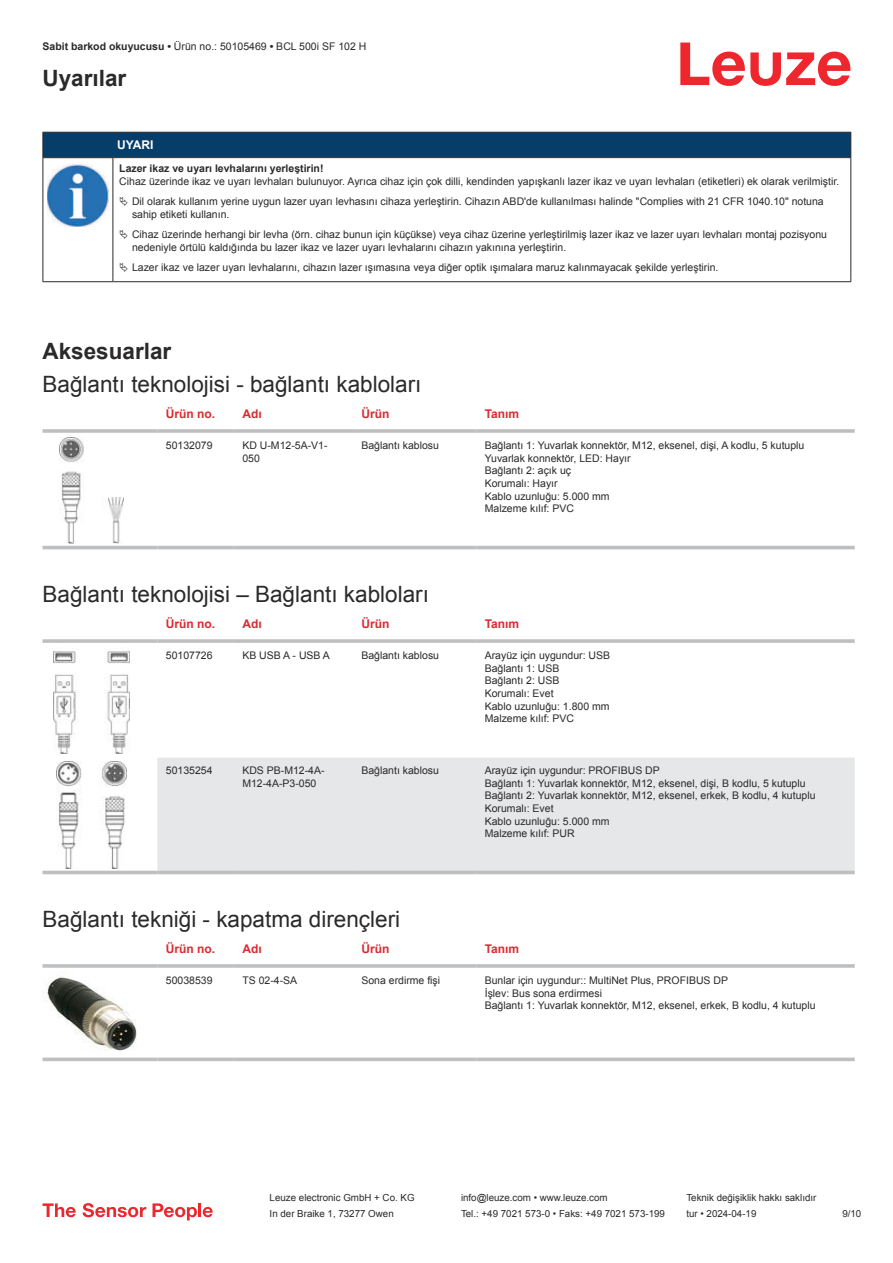
<style>
.page{position:relative;width:893px;height:1263px;background:#fff}
.page>*{position:absolute;margin:0;border:0;box-sizing:border-box;transform-origin:0 0}
.t1{font:22.5px "Arial";color:#2b292a}
.t2{font:700 22.5px "Arial";color:#2b292a}
.t3{font:700 12px "Arial";color:#db2a30}
.t4{font:700 12px "Arial";color:#fff}
.t5{font:10.5px/12.6px "Arial";color:#2b292a}
.t6{font:700 10.5px "Arial";color:#2b292a}
.t7{font:9.75px "Arial";color:#2b292a}
.s1{font-weight:700}
</style>
<div class="page">
<svg style="left:680px;top:43px;width:170px;height:43px"></svg>
<svg style="left:43px;top:543px;width:812px;height:7px"></svg>
<hr style="left:43px;top:429px;width:114px;height:4px;background:#c3c5c7">
<svg style="left:157px;top:429px;width:77px;height:4px"></svg>
<hr style="left:234px;top:429px;width:119px;height:4px;background:#c4c6c7">
<hr style="left:353px;top:429px;width:123px;height:4px;background:#c3c5c7">
<svg style="left:476px;top:429px;width:379px;height:4px;background:#c3c5c7"></svg>
<hr style="left:43px;top:546px;width:114px;height:3px;background:#bdbfc1">
<hr style="left:157px;top:546px;width:77px;height:3px;background:#bdbfc1">
<hr style="left:234px;top:546px;width:119px;height:3px;background:#bdbfc1">
<hr style="left:353px;top:546px;width:123px;height:3px;background:#bdbfc1">
<hr style="left:476px;top:546px;width:379px;height:3px;background:#bdbfc1">
<img style="left:59px;top:437px;width:65px;height:106px">
<svg style="left:43px;top:753px;width:812px;height:122px"></svg>
<div style="left:157px;top:758px;width:698px;height:113px;background:#e6e7e9"></div>
<svg style="left:43px;top:639px;width:114px;height:4px"></svg>
<hr style="left:157px;top:639px;width:77px;height:4px;background:#c7c8ca">
<hr style="left:234px;top:639px;width:119px;height:4px;background:#bdbfc1">
<svg style="left:353px;top:639px;width:123px;height:4px"></svg>
<hr style="left:476px;top:639px;width:379px;height:4px;background:#c7c8ca">
<hr style="left:43px;top:871px;width:114px;height:3px;background:#bdbfc1">
<hr style="left:157px;top:871px;width:77px;height:3px;background:#bdbfc1">
<hr style="left:234px;top:871px;width:119px;height:3px;background:#bdbfc1">
<hr style="left:353px;top:871px;width:123px;height:3px;background:#bdbfc1">
<hr style="left:476px;top:871px;width:379px;height:3px;background:#bdbfc1">
<img style="left:53px;top:651px;width:77px;height:102px">
<img style="left:56px;top:762px;width:70px;height:106px">
<svg style="left:43px;top:971px;width:811px;height:91px"></svg>
<hr style="left:43px;top:964px;width:114px;height:4px;background:#bdbfc1">
<hr style="left:157px;top:964px;width:77px;height:4px;background:#c7c9ca">
<hr style="left:234px;top:964px;width:119px;height:4px;background:#bdbfc1">
<hr style="left:353px;top:964px;width:123px;height:4px;background:#bdbfc1">
<hr style="left:476px;top:964px;width:379px;height:4px;background:#c7c9ca">
<svg style="left:43px;top:1057px;width:114px;height:4px"></svg>
<svg style="left:157px;top:1057px;width:77px;height:4px"></svg>
<svg style="left:234px;top:1057px;width:119px;height:4px"></svg>
<svg style="left:353px;top:1057px;width:123px;height:4px"></svg>
<svg style="left:476px;top:1057px;width:379px;height:4px;background:#c6c8ca"></svg>
<img style="left:43px;top:972px;width:97px;height:83px">
<svg style="left:43px;top:1203px;width:33px;height:14px"></svg>
<svg style="left:83px;top:1203px;width:63px;height:14px"></svg>
<svg style="left:153px;top:1203px;width:44px;height:17px"></svg>
<hr style="left:198px;top:1203px;width:3px;height:14px;background:#ed272d">
<svg style="left:203px;top:1207px;width:10px;height:10px"></svg>
<svg style="left:44px;top:158px;width:806px;height:123px"></svg>
<div style="left:43px;top:132px;width:808px;height:26px;background:#063d69"></div>
<hr style="left:113px;top:157px;width:738px;height:1px;background:#2b292a">
<hr style="left:43px;top:158px;width:1px;height:119px;background:#2b292a">
<hr style="left:113px;top:158px;width:1px;height:119px;background:#2b292a">
<hr style="left:850px;top:158px;width:1px;height:119px;background:#2b292a">
<hr style="left:43px;top:281px;width:70px;height:1px;background:#2b292a">
<hr style="left:113px;top:281px;width:738px;height:1px;background:#2b292a">
<img style="left:47px;top:164px;width:61px;height:63px">
<svg style="left:115px;top:159px;width:734px;height:119px"></svg>
<svg style="left:120px;top:197px;width:8px;height:9px"></svg>
<svg style="left:120px;top:230px;width:8px;height:9px"></svg>
<svg style="left:120px;top:263px;width:8px;height:9px"></svg>
<p class="t5" style="left:43px;top:41px;width:325px"><span class="s1">Sabit barkod okuyucusu •</span> Ürün no.: 50105469 <span class="s1">•</span> BCL 500i SF 102 H</p>
<h1 class="t2" style="left:43px;top:63px;width:85px">Uyarılar</h1>
<p class="t4" style="left:117px;top:140px;width:38px">UYARI</p>
<p class="t6" style="left:119px;top:161px;width:206px">Lazer ikaz ve uyarı levhalarını yerleştirin!</p>
<p class="t5" style="left:119px;top:171px;width:721px;line-height:20.2px;text-align:center">Cihaz üzerinde ikaz ve uyarı levhaları bulunuyor. Ayrıca cihaz için çok dilli, kendinden yapışkanlı lazer ikaz ve uyarı levhaları (etiketleri) ek olarak verilmiştir.<br>Dil olarak kullanım yerine uygun lazer uyarı levhasını cihaza yerleştirin. Cihazın ABD'de kullanılması halinde "Complies with 21 CFR 1040.10" notuna</p>
<p class="t5" style="left:132px;top:204px;width:696px;line-height:20.2px">sahip etiketi kullanın.<br>Cihaz üzerinde herhangi bir levha (örn. cihaz bunun için küçükse) veya cihaz üzerine yerleştirilmiş lazer ikaz ve lazer uyarı levhaları montaj pozisyonu</p>
<p class="t5" style="left:132px;top:237px;width:588px;line-height:20.2px">nedeniyle örtülü kaldığında bu lazer ikaz ve lazer uyarı levhalarını cihazın yakınına yerleştirin.<br>Lazer ikaz ve lazer uyarı levhalarını, cihazın lazer ışımasına veya diğer optik ışımalara maruz kalınmayacak şekilde yerleştirin.</p>
<h1 class="t2" style="left:43px;top:342px;width:130px">Aksesuarlar</h1>
<h1 class="t1" style="left:43px;top:369px;width:380px">Bağlantı teknolojisi - bağlantı kabloları</h1>
<p class="t3" style="left:166px;top:406px;width:51px">Ürün no.</p>
<p class="t3" style="left:242px;top:406px;width:21px">Adı</p>
<p class="t3" style="left:361px;top:410px;width:29px">Ürün</p>
<p class="t3" style="left:485px;top:406px;width:36px">Tanım</p>
<p class="t5" style="left:166px;top:440px;width:48px">50132079</p>
<p class="t5" style="left:242px;top:440px;width:87px">KD U-M12-5A-V1-<br>050</p>
<p class="t5" style="left:361px;top:439px;width:79px">Bağlantı kablosu</p>
<p class="t5" style="left:485px;top:439px;width:321px">Bağlantı 1: Yuvarlak konnektör, M12, eksenel, dişi, A kodlu, 5 kutuplu<br>Yuvarlak konnektör, LED: Hayır<br>Bağlantı 2: açık uç<br>Korumalı: Hayır<br>Kablo uzunluğu: 5.000 mm<br>Malzeme kılıf: PVC</p>
<h1 class="t1" style="left:43px;top:579px;width:388px">Bağlantı teknolojisi – Bağlantı kabloları</h1>
<p class="t3" style="left:166px;top:616px;width:51px">Ürün no.</p>
<p class="t3" style="left:242px;top:616px;width:21px">Adı</p>
<p class="t3" style="left:361px;top:620px;width:29px">Ürün</p>
<p class="t3" style="left:485px;top:616px;width:36px">Tanım</p>
<p class="t5" style="left:166px;top:650px;width:48px">50107726</p>
<p class="t5" style="left:242px;top:650px;width:89px">KB USB A - USB A</p>
<p class="t5" style="left:361px;top:649px;width:79px">Bağlantı kablosu</p>
<p class="t5" style="left:485px;top:649px;width:127px">Arayüz için uygundur: USB<br>Bağlantı 1: USB<br>Bağlantı 2: USB<br>Korumalı: Evet<br>Kablo uzunluğu: 1.800 mm<br>Malzeme kılıf: PVC</p>
<p class="t5" style="left:166px;top:765px;width:48px">50135254</p>
<p class="t5" style="left:242px;top:765px;width:84px">KDS PB-M12-4A-<br>M12-4A-P3-050</p>
<p class="t5" style="left:361px;top:764px;width:79px">Bağlantı kablosu</p>
<p class="t5" style="left:485px;top:764px;width:332px">Arayüz için uygundur: PROFIBUS DP<br>Bağlantı 1: Yuvarlak konnektör, M12, eksenel, dişi, B kodlu, 5 kutuplu Bağlantı 2: Yuvarlak konnektör, M12, eksenel, erkek, B kodlu, 4 kutuplu Korumalı: Evet<br>Kablo uzunluğu: 5.000 mm<br>Malzeme kılıf: PUR</p>
<h1 class="t1" style="left:43px;top:904px;width:359px">Bağlantı tekniği - kapatma dirençleri</h1>
<p class="t3" style="left:166px;top:941px;width:51px">Ürün no.</p>
<p class="t3" style="left:242px;top:941px;width:21px">Adı</p>
<p class="t3" style="left:361px;top:944px;width:29px">Ürün</p>
<p class="t3" style="left:485px;top:941px;width:36px">Tanım</p>
<p class="t5" style="left:166px;top:975px;width:48px">50038539</p>
<p class="t5" style="left:242px;top:975px;width:56px">TS 02-4-SA</p>
<p class="t5" style="left:361px;top:974px;width:80px">Sona erdirme fişi</p>
<p class="t5" style="left:485px;top:974px;width:332px">Bunlar için uygundur:: MultiNet Plus, PROFIBUS DP<br>İşlev: Bus sona erdirmesi<br>Bağlantı 1: Yuvarlak konnektör, M12, eksenel, erkek, B kodlu, 4 kutuplu</p>
<p class="t7" style="left:270px;top:1191px;width:146px">Leuze electronic GmbH + Co. KG</p>
<p class="t7" style="left:461px;top:1191px;width:148px">info@leuze.com • www.leuze.com</p>
<p class="t7" style="left:686px;top:1191px;width:132px">Teknik değişiklik hakkı saklıdır</p>
<p class="t7" style="left:270px;top:1207px;width:126px">In der Braike 1, 73277 Owen</p>
<p class="t7" style="left:461px;top:1207px;width:205px">Tel.: +49 7021 573-0 • Faks: +49 7021 573-199</p>
<p class="t7" style="left:686px;top:1207px;width:72px">tur • 2024-04-19</p>
<p class="t7" style="left:842px;top:1210px;width:20px">9 /10</p>
</div>
